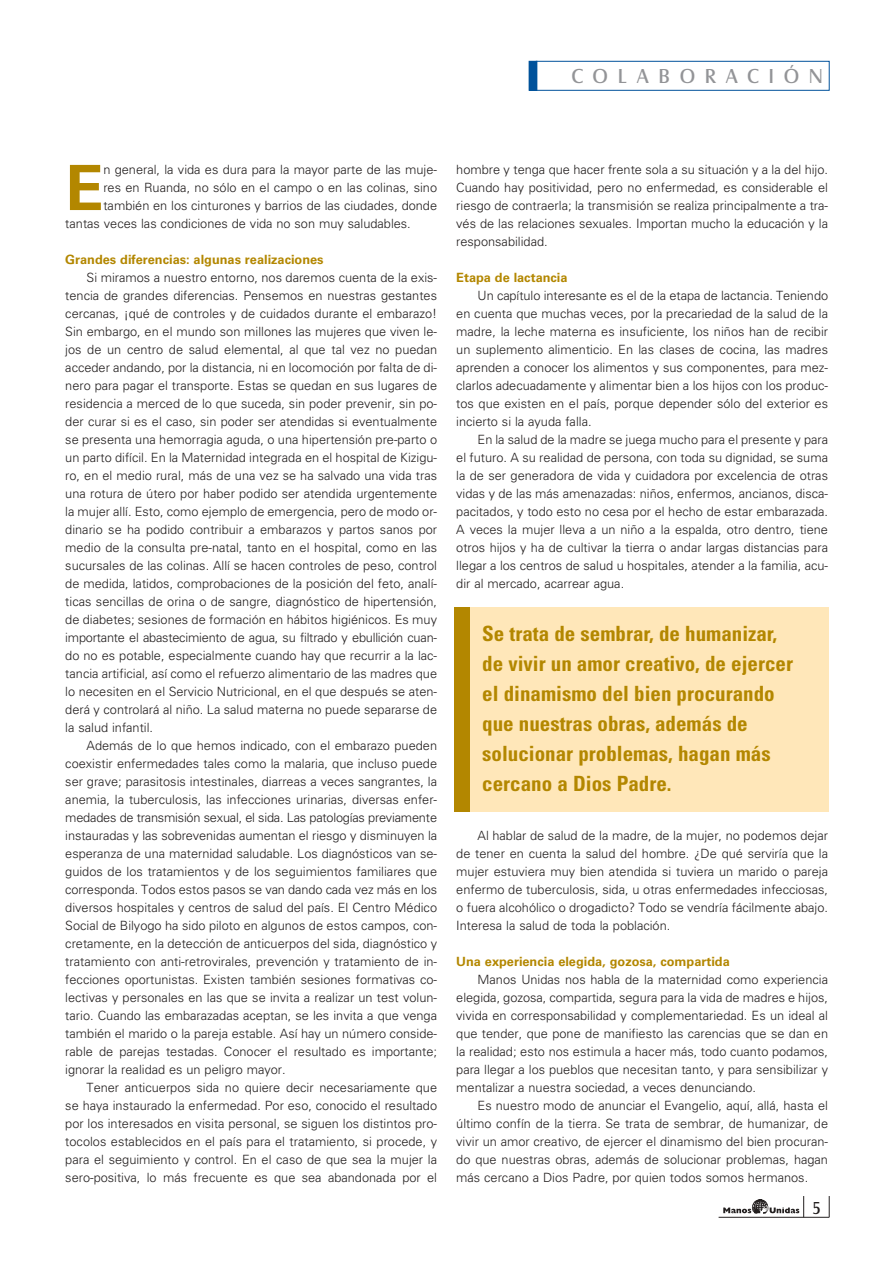
<style>
.page{position:relative;width:893px;height:1263px;background:#fff}
.page>*{position:absolute;margin:0;border:0;box-sizing:border-box;transform-origin:0 0}
.t1{font:700 62.4px "Univers LT Std";color:#b38700}
.t2{font:700 condensed 21px/30px "Univers LT Std";color:#b38700}
.t3{font:21px "Castle T";letter-spacing:.46em;color:#939497}
.t4{font:18px "Castle T";color:#231f1f}
.t5{font:300 12.75px/18px "Univers LT Std";color:#231f1f;text-align:justify}
.t6{font:700 12.75px "Univers LT Std";color:#b38700}
</style>
<div class="page">
<div style="left:454px;top:607px;width:374px;height:204px;background:#ffe7b9"></div>
<div style="left:536px;top:61px;width:293px;height:30px;border:1px solid #00529b"></div>
<div style="left:529px;top:61px;width:8px;height:29px;background:#00529b"></div>
<div style="left:528px;top:61px;width:9px;height:30px;border:1px solid #00529b"></div>
<div style="left:454px;top:607px;width:16px;height:204px;background:#b38700"></div>
<svg style="left:828px;top:1196px;width:1px;height:21px"></svg>
<hr style="left:718px;top:1217px;width:111px;height:1px;background:#231f1f">
<svg style="left:723px;top:1196px;width:81px;height:21px"></svg>
<h2 class="t3" style="left:571px;top:68px;width:253px">COLABORACIÓN</h2>
<h1 class="t1" style="left:65px;top:163px;width:40px">E</h1>
<p class="t5" style="left:103px;top:161px;width:335px">n general, la vida es dura para la mayor parte de las muje-</p>
<p class="t5" style="left:103px;top:179px;width:335px">res en Ruanda, no sólo en el campo o en las colinas, sino</p>
<p class="t5" style="left:103px;top:197px;width:335px">también en los cinturones y barrios de las ciudades, donde</p>
<p class="t5" style="left:65px;top:215px;width:347px">tantas veces las condiciones de vida no son muy saludables.</p>
<p class="t6" style="left:65px;top:255px;width:260px">Grandes diferencias: algunas realizaciones</p>
<p class="t5" style="left:65px;top:269px;width:373px;text-indent:21px">Si miramos a nuestro entorno, nos daremos cuenta de la exis&shy;tencia de grandes diferencias. Pensemos en nuestras gestantes cercanas, ¡qué de controles y de cuidados durante el embarazo!<br>Sin embargo, en el mundo son millones las mujeres que viven le&shy;jos de un centro de salud elemental, al que tal vez no puedan acceder andando, por la distancia, ni en locomoción por falta de di&shy;nero para pagar el transporte. Estas se quedan en sus lugares de residencia a merced de lo que suceda, sin poder prevenir, sin po&shy;der curar si es el caso, sin poder ser atendidas si eventualmente se presenta una hemorragia aguda, o una hipertensión pre-parto o un parto difícil. En la Maternidad integrada en el hospital de Kizigu&shy;ro, en el medio rural, más de una vez se ha salvado una vida tras una rotura de útero por haber podido ser atendida urgentemente la mujer allí. Esto, como ejemplo de emergencia, pero de modo or&shy;dinario se ha podido contribuir a embarazos y partos sanos por medio de la consulta pre-natal, tanto en el hospital, como en las sucursales de las colinas. Allí se hacen controles de peso, control de medida, latidos, comprobaciones de la posición del feto, analí&shy;ticas sencillas de orina o de sangre, diagnóstico de hipertensión, de diabetes; sesiones de formación en hábitos higiénicos. Es muy importante el abastecimiento de agua, su filtrado y ebullición cuan&shy;do no es potable, especialmente cuando hay que recurrir a la lac&shy;tancia artificial, así como el refuerzo alimentario de las madres que lo necesiten en el Servicio Nutricional, en el que después se aten&shy;derá y controlará al niño. La salud materna no puede separarse de la salud infantil.</p>
<p class="t5" style="left:65px;top:737px;width:373px;text-indent:21px">Además de lo que hemos indicado, con el embarazo pueden coexistir enfermedades tales como la malaria, que incluso puede ser grave; parasitosis intestinales, diarreas a veces sangrantes, la anemia, la tuberculosis, las infecciones urinarias, diversas enfer&shy;medades de transmisión sexual, el sida. Las patologías previamente instauradas y las sobrevenidas aumentan el riesgo y disminuyen la esperanza de una maternidad saludable. Los diagnósticos van se&shy;guidos de los tratamientos y de los seguimientos familiares que corresponda. Todos estos pasos se van dando cada vez más en los diversos hospitales y centros de salud del país. El Centro Médico Social de Bilyogo ha sido piloto en algunos de estos campos, con&shy;cretamente, en la detección de anticuerpos del sida, diagnóstico y tratamiento con anti-retrovirales, prevención y tratamiento de in&shy;fecciones oportunistas. Existen también sesiones formativas co&shy;lectivas y personales en las que se invita a realizar un test volun&shy;tario. Cuando las embarazadas aceptan, se les invita a que venga también el marido o la pareja estable. Así hay un número conside&shy;rable de parejas testadas. Conocer el resultado es importante; ignorar la realidad es un peligro mayor.</p>
<p class="t5" style="left:65px;top:1079px;width:373px;text-indent:21px">Tener anticuerpos sida no quiere decir necesariamente que se haya instaurado la enfermedad. Por eso, conocido el resultado por los interesados en visita personal, se siguen los distintos pro&shy;tocolos establecidos en el país para el tratamiento, si procede, y para el seguimiento y control. En el caso de que sea la mujer la sero-positiva, lo más frecuente es que sea abandonada por el</p>
<p class="t5" style="left:456px;top:161px;width:373px">hombre y tenga que hacer frente sola a su situación y a la del hijo.<br>Cuando hay positividad, pero no enfermedad, es considerable el riesgo de contraerla; la transmisión se realiza principalmente a tra&shy;vés de las relaciones sexuales. Importan mucho la educación y la responsabilidad.</p>
<p class="t6" style="left:456px;top:273px;width:113px">Etapa de lactancia</p>
<p class="t5" style="left:456px;top:287px;width:373px;text-indent:21px">Un capítulo interesante es el de la etapa de lactancia. Teniendo en cuenta que muchas veces, por la precariedad de la salud de la madre, la leche materna es insuficiente, los niños han de recibir un suplemento alimenticio. En las clases de cocina, las madres aprenden a conocer los alimentos y sus componentes, para mez&shy;clarlos adecuadamente y alimentar bien a los hijos con los produc&shy;tos que existen en el país, porque depender sólo del exterior es incierto si la ayuda falla.</p>
<p class="t5" style="left:456px;top:431px;width:373px;text-indent:21px">En la salud de la madre se juega mucho para el presente y para el futuro. A su realidad de persona, con toda su dignidad, se suma la de ser generadora de vida y cuidadora por excelencia de otras vidas y de las más amenazadas: niños, enfermos, ancianos, disca&shy;pacitados, y todo esto no cesa por el hecho de estar embarazada.<br>A veces la mujer lleva a un niño a la espalda, otro dentro, tiene otros hijos y ha de cultivar la tierra o andar largas distancias para llegar a los centros de salud u hospitales, atender a la familia, acu&shy;dir al mercado, acarrear agua.</p>
<h2 class="t2" style="left:482px;top:620px;width:312px">Se trata de sembrar, de humanizar, de vivir un amor creativo, de ejercer el dinamismo del bien procurando que nuestras obras, además de solucionar problemas, hagan más cercano a Dios Padre.</h2>
<p class="t5" style="left:456px;top:827px;width:373px;text-indent:21px">Al hablar de salud de la madre, de la mujer, no podemos dejar de tener en cuenta la salud del hombre. ¿De qué serviría que la mujer estuviera muy bien atendida si tuviera un marido o pareja enfermo de tuberculosis, sida, u otras enfermedades infecciosas, o fuera alcohólico o drogadicto? Todo se vendría fácilmente abajo.<br>Interesa la salud de toda la población.</p>
<p class="t6" style="left:456px;top:957px;width:275px">Una experiencia elegida, gozosa, compartida</p>
<p class="t5" style="left:456px;top:971px;width:373px;text-indent:21px">Manos Unidas nos habla de la maternidad como experiencia elegida, gozosa, compartida, segura para la vida de madres e hijos, vivida en corresponsabilidad y complementariedad. Es un ideal al que tender, que pone de manifiesto las carencias que se dan en la realidad; esto nos estimula a hacer más, todo cuanto podamos, para llegar a los pueblos que necesitan tanto, y para sensibilizar y mentalizar a nuestra sociedad, a veces denunciando.</p>
<p class="t5" style="left:456px;top:1097px;width:373px;text-indent:21px">Es nuestro modo de anunciar el Evangelio, aquí, allá, hasta el último confín de la tierra. Se trata de sembrar, de humanizar, de vivir un amor creativo, de ejercer el dinamismo del bien procuran&shy;do que nuestras obras, además de solucionar problemas, hagan más cercano a Dios Padre, por quien todos somos hermanos.</p>
<h3 class="t4" style="left:812px;top:1201px;width:11px">5</h3>
</div>
